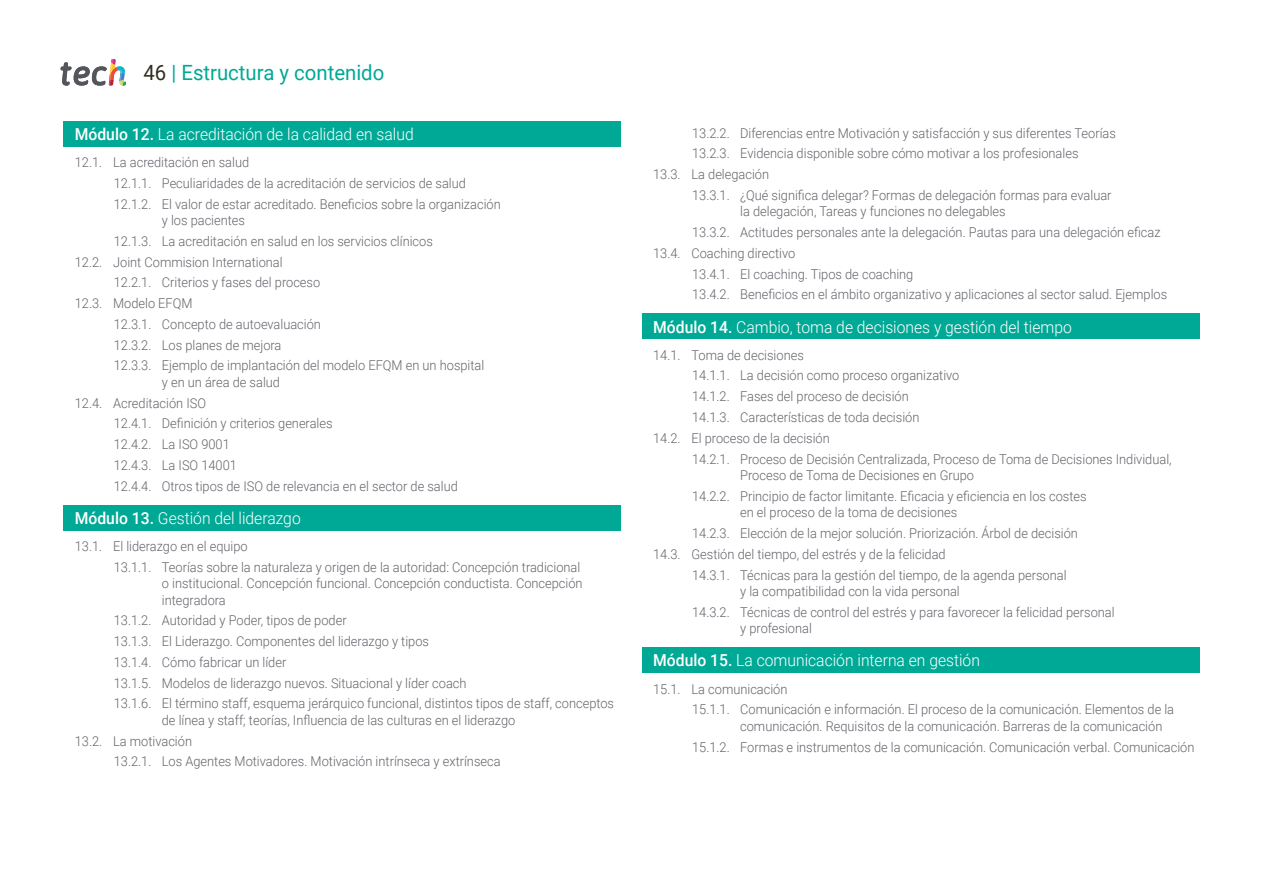
<style>
.page{position:relative;width:1263px;height:893px;background:#fff}
.page>*{position:absolute;margin:0;border:0;box-sizing:border-box;transform-origin:0 0}
.t1{font:21px "Roboto";color:#00a996}
.t2{font:300 16.5px "Roboto";color:#fff;scale:.95 1}
.t3{font:300 13.5px/20.7px "Roboto";color:#61646a;scale:.95 1}
.s1{color:#312e20}
.s2{font-weight:500}
</style>
<div class="page">
<div style="left:64px;top:121px;width:557px;height:25px;background:#00a996"></div>
<div style="left:64px;top:505px;width:557px;height:25px;background:#00a996"></div>
<div style="left:642px;top:314px;width:557px;height:25px;background:#00a996"></div>
<div style="left:642px;top:648px;width:557px;height:25px;background:#00a996"></div>
<svg style="left:61px;top:59px;width:65px;height:27px"></svg>
<h1 class="t1" style="left:144px;top:57px;width:242px"><span class="s1">46</span> | Estructura y contenido</h1>
<p class="t2" style="left:75px;top:123px;width:358px"><span class="s2">Módulo 12.</span> La acreditación de la calidad en salud</p>
<p class="t3" style="left:114px;top:151px;width:409px;text-indent:-39px">12.1. La acreditación en salud<br>12.1.1. Peculiaridades de la acreditación de servicios de salud<br>12.1.2. El valor de estar acreditado. Beneficios sobre la organización</p>
<p class="t3" style="left:162px;top:209px;width:89px">y los pacientes</p>
<p class="t3" style="left:114px;top:230px;width:337px">12.1.3. La acreditación en salud en los servicios clínicos</p>
<p class="t3" style="left:75px;top:251px;width:220px">12.2. Joint Commision International</p>
<p class="t3" style="left:114px;top:272px;width:219px">12.2.1. Criterios y fases del proceso</p>
<p class="t3" style="left:75px;top:292px;width:125px">12.3. Modelo EFQM</p>
<p class="t3" style="left:114px;top:313px;width:220px">12.3.1. Concepto de autoevaluación</p>
<p class="t3" style="left:114px;top:334px;width:178px">12.3.2. Los planes de mejora</p>
<p class="t3" style="left:114px;top:355px;width:391px">12.3.3. Ejemplo de implantación del modelo EFQM en un hospital</p>
<p class="t3" style="left:75px;top:371px;width:217px;text-indent:87px">y en un área de salud<br>12.4. Acreditación ISO</p>
<p class="t3" style="left:114px;top:413px;width:364px">12.4.1. Definición y criterios generales<br>12.4.2. La ISO 9001<br>12.4.3. La ISO 14001<br>12.4.4. Otros tipos de ISO de relevancia en el sector de salud</p>
<p class="t2" style="left:75px;top:506px;width:239px"><span class="s2">Módulo 13.</span> Gestión del liderazgo</p>
<p class="t3" style="left:114px;top:535px;width:493px;text-indent:-39px">13.1. El liderazgo en el equipo<br>13.1.1. Teorías sobre la naturaleza y origen de la autoridad: Concepción tradicional</p>
<p class="t3" style="left:162px;top:575px;width:444px;line-height:16.5px">o institucional. Concepción funcional. Concepción conductista. Concepción integradora</p>
<p class="t3" style="left:114px;top:610px;width:528px">13.1.2. Autoridad y Poder, tipos de poder<br>13.1.3. El Liderazgo. Componentes del liderazgo y tipos<br>13.1.4. Cómo fabricar un líder<br>13.1.5. Modelos de liderazgo nuevos. Situacional y líder coach<br>13.1.6. El término staff, esquema jerárquico funcional, distintos tipos de staff, conceptos</p>
<p class="t3" style="left:75px;top:709px;width:465px;text-indent:87px">de línea y staff; teorías, Influencia de las culturas en el liderazgo<br>13.2. La motivación</p>
<p class="t3" style="left:114px;top:751px;width:409px">13.2.1. Los Agentes Motivadores. Motivación intrínseca y extrínseca</p>
<p class="t3" style="left:692px;top:122px;width:447px">13.2.2. Diferencias entre Motivación y satisfacción y sus diferentes Teorías</p>
<p class="t3" style="left:692px;top:143px;width:408px">13.2.3. Evidencia disponible sobre cómo motivar a los profesionales</p>
<p class="t3" style="left:653px;top:164px;width:124px">13.3. La delegación</p>
<p class="t3" style="left:692px;top:184px;width:443px">13.3.1. ¿Qué significa delegar? Formas de delegación formas para evaluar</p>
<p class="t3" style="left:740px;top:201px;width:281px">la delegación, Tareas y funciones no delegables</p>
<p class="t3" style="left:692px;top:222px;width:495px">13.3.2. Actitudes personales ante la delegación. Pautas para una delegación eficaz</p>
<p class="t3" style="left:653px;top:242px;width:151px">13.4. Coaching directivo</p>
<p class="t3" style="left:692px;top:263px;width:234px">13.4.1. El coaching. Tipos de coaching</p>
<p class="t3" style="left:692px;top:284px;width:501px">13.4.2. Beneficios en el ámbito organizativo y aplicaciones al sector salud. Ejemplos</p>
<p class="t2" style="left:653px;top:315px;width:442px"><span class="s2">Módulo 14.</span> Cambio, toma de decisiones y gestión del tiempo</p>
<p class="t3" style="left:653px;top:344px;width:160px">14.1. Toma de decisiones</p>
<p class="t3" style="left:692px;top:365px;width:283px">14.1.1. La decisión como proceso organizativo</p>
<p class="t3" style="left:692px;top:386px;width:229px">14.1.2. Fases del proceso de decisión</p>
<p class="t3" style="left:692px;top:406px;width:241px">14.1.3. Características de toda decisión</p>
<p class="t3" style="left:653px;top:427px;width:187px">14.2. El proceso de la decisión</p>
<p class="t3" style="left:692px;top:448px;width:506px">14.2.1. Proceso de Decisión Centralizada, Proceso de Toma de Decisiones Individual,</p>
<p class="t3" style="left:692px;top:464px;width:417px;text-indent:48px">Proceso de Toma de Decisiones en Grupo<br>14.2.2. Principio de factor limitante. Eficacia y eficiencia en los costes</p>
<p class="t3" style="left:740px;top:502px;width:230px">en el proceso de la toma de decisiones</p>
<p class="t3" style="left:692px;top:522px;width:408px">14.2.3. Elección de la mejor solución. Priorización. Árbol de decisión</p>
<p class="t3" style="left:653px;top:543px;width:309px">14.3. Gestión del tiempo, del estrés y de la felicidad</p>
<p class="t3" style="left:692px;top:564px;width:396px">14.3.1. Técnicas para la gestión del tiempo, de la agenda personal</p>
<p class="t3" style="left:692px;top:580px;width:446px;text-indent:48px">y la compatibilidad con la vida personal<br>14.3.2. Técnicas de control del estrés y para favorecer la felicidad personal</p>
<p class="t3" style="left:740px;top:618px;width:77px">y profesional</p>
<p class="t2" style="left:653px;top:649px;width:345px"><span class="s2">Módulo 15.</span> La comunicación interna en gestión</p>
<p class="t3" style="left:692px;top:678px;width:509px;text-indent:-39px">15.1. La comunicación<br>15.1.1. Comunicación e información. El proceso de la comunicación. Elementos de la</p>
<p class="t3" style="left:692px;top:715px;width:530px;text-indent:48px">comunicación. Requisitos de la comunicación. Barreras de la comunicación<br>15.1.2. Formas e instrumentos de la comunicación. Comunicación verbal. Comunicación</p>
</div>
